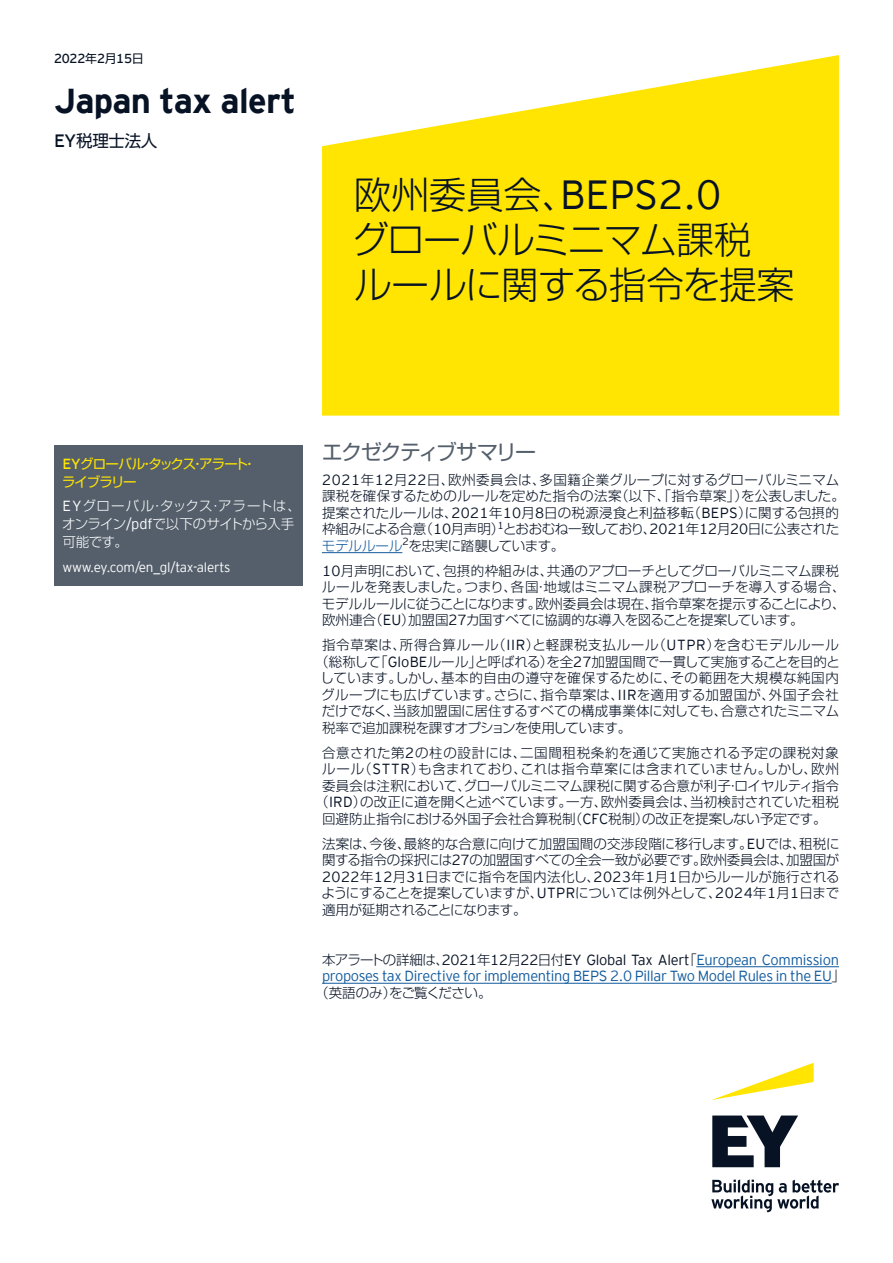
<style>
.page{position:relative;width:893px;height:1263px;background:#fff}
.page>*{position:absolute;margin:0;border:0;box-sizing:border-box;transform-origin:0 0}
.t1{font:300 40.65px "EY Interstate";color:#071224}
.t2{font:300 37.5px/45px "Shin Go Pr 6 N";letter-spacing:-.03em;color:#071224}
.t3{font:700 34.5px "EY Interstate";letter-spacing:-.02em;color:#071224}
.t4{font:21px "Shin Go Pr 6 N";letter-spacing:-.07em;color:#545f6b}
.t5{font:16.5px "Shin Go Pr 6 N";letter-spacing:-.02em;color:#071224}
.t6{font:300 14.7px/16.5px "EY Interstate";letter-spacing:-.025em;color:#125b9e}
.t7{font:300 13.5px/16.5px "Shin Go Pr 6 N";color:#071224}
.t8{font:300 13.5px/18px "Shin Go Pr 6 N";letter-spacing:-.02em;color:#fff}
.t9{font:300 13.5px "Shin Go Pr 6 N";letter-spacing:.05em;color:#071224}
.t10{font:300 13.5px "Shin Go Pr 6 N";letter-spacing:.03em;color:#071224}
.t11{font:300 13.5px "Shin Go Pr 6 N";letter-spacing:.035em;color:#071224}
.t12{font:300 13.5px "EY Interstate";letter-spacing:-.02em;color:#fff}
.t13{font:13.5px/18px "Shin Go Pr 6 N";letter-spacing:-.075em;color:#ffe501}
.t14{font:300 13.5px "Shin Go Pr 6 N";letter-spacing:-.03em;color:#071224}
.t15{font:300 13.5px "Shin Go Pr 6 N";letter-spacing:-.045em;color:#071224}
.t16{font:13.05px "EY Interstate";letter-spacing:-.02em;color:#071224}
.s1{font-family:"Shin Go Pr 6 N";font-size:12px}
.s2{font-family:"EY Interstate";font-size:17.85px}
.s3{font-family:"Shin Go Pr 6 N";font-size:37.5px}
.s4{font-family:"EY Interstate";font-size:14.7px}
.s5{color:#125b9e}
.s6{font-family:"Shin Go Pr 6 N";font-size:13.5px;color:#071224}
.s7{color:#071224}
</style>
<div class="page">
<svg style="left:712px;top:1063px;width:102px;height:37px"></svg>
<svg style="left:711px;top:1115px;width:128px;height:97px"></svg>
<svg style="left:322px;top:55px;width:517px;height:361px;background:#ffe821"></svg>
<div style="left:54px;top:445px;width:249px;height:140px;background:#545f6b"></div>
<hr style="left:322px;top:552px;width:80px;height:1px;background:#125b9e">
<hr style="left:696px;top:966px;width:143px;height:1px;background:#125b9e">
<hr style="left:322px;top:983px;width:510px;height:1px;background:#125b9e">
<p class="t16" style="left:54px;top:49px;width:91px">2022<span class="s1">年</span>2<span class="s1">月</span>15<span class="s1">日</span></p>
<h3 class="t3" style="left:54px;top:76px;width:243px">Japan tax alert</h3>
<p class="t5" style="left:54px;top:127px;width:105px"><span class="s2">EY</span>税理士法人</p>
<h1 class="t1" style="left:354px;top:166px;width:369px"><span class="s3">欧州委員会、</span>BEPS2.0</h1>
<h2 class="t2" style="left:352px;top:214px;width:444px">グローバルミニマム課税ルールに関する指令を提案</h2>
<p class="t13" style="left:62px;top:454px;width:196px"><span class="s4">EY</span>グローバル・タックス・アラート・ライブラリー</p>
<p class="t8" style="left:62px;top:496px;width:240px"><span class="s4">EY</span>グローバル・タックス・アラートは、オンライン<span class="s4">/pdf</span>で以下のサイトから入手可能です。</p>
<p class="t12" style="left:63px;top:558px;width:169px">www.ey.com/en_gl/tax-alerts</p>
<h3 class="t4" style="left:322px;top:434px;width:216px">エクゼクティブサマリー</h3>
<p class="t7" style="left:322px;top:470px;width:524px"><span class="s4">2021</span>年<span class="s4">12</span>月<span class="s4">22</span>日、欧州委員会は、多国籍企業グループに対するグローバルミニマム課税を確保するためのルールを定めた指令の法案（以下、「指令草案」）を公表しました。提案されたルールは、<span class="s4">2021</span>年<span class="s4">10</span>月<span class="s4">8</span>日の税源浸食と利益移転（<span class="s4">BEPS</span>）に関する包摂的枠組みによる合意（<span class="s4">10</span>月声明）<sup>1</sup>とおおむね一致しており、<span class="s4">2021</span>年<span class="s4">12</span>月<span class="s4">20</span>日に公表された<span class="s5">モデルルール</span><sup>2</sup>を忠実に踏襲しています。</p>
<p class="t7" style="left:322px;top:561px;width:525px"><span class="s4">10</span>月声明において、包摂的枠組みは、共通のアプローチとしてグローバルミニマム課税ルールを発表しました。つまり、各国・地域はミニマム課税アプローチを導入する場合、モデルルールに従うことになります。欧州委員会は現在、指令草案を提示することにより、欧州連合（<span class="s4">EU</span>）加盟国<span class="s4">27</span>カ国すべてに協調的な導入を図ることを提案しています。</p>
<p class="t9" style="left:322px;top:634px;width:519px">指令草案は、所得合算ルール（<span class="s4">IIR</span>）と軽課税支払ルール（<span class="s4">UTPR</span>）を含むモデルルール</p>
<p class="t7" style="left:315px;top:652px;width:526px">（総称して「<span class="s4">GloBE</span>ルール」と呼ばれる）を全<span class="s4">27</span>加盟国間で一貫して実施することを目的と</p>
<p class="t11" style="left:320px;top:667px;width:520px">しています。しかし、基本的自由の遵守を確保するために、その範囲を大規模な純国内</p>
<p class="t10" style="left:321px;top:683px;width:519px">グループにも広げています。さらに、指令草案は、<span class="s4">IIR</span>を適用する加盟国が、外国子会社</p>
<p class="t7" style="left:322px;top:702px;width:519px">だけでなく、当該加盟国に居住するすべての構成事業体に対しても、合意されたミニマム</p>
<p class="t14" style="left:322px;top:716px;width:311px">税率で追加課税を課すオプションを使用しています。</p>
<p class="t7" style="left:315px;top:743px;width:525px;text-align:center">合意された第<span class="s4">2</span>の柱の設計には、二国間租税条約を通じて実施される予定の課税対象ルール（<span class="s4">STTR</span>）も含まれており、これは指令草案には含まれていません。しかし、欧州委員会は注釈において、グローバルミニマム課税に関する合意が利子・ロイヤルティ指令（<span class="s4">IRD</span>）の改正に道を開くと述べています。一方、欧州委員会は、当初検討されていた租税回避防止指令における外国子会社合算税制（<span class="s4">CFC</span>税制）の改正を提案しない予定です。</p>
<p class="t7" style="left:322px;top:834px;width:520px;text-align:justify">法案は、今後、最終的な合意に向けて加盟国間の交渉段階に移行します。<span class="s4">EU</span>では、租税に関する指令の採択には<span class="s4">27</span>の加盟国すべての全会一致が必要です。欧州委員会は、加盟国が<span class="s4">2022</span>年<span class="s4">12</span>月<span class="s4">31</span>日までに指令を国内法化し、<span class="s4">2023</span>年<span class="s4">1</span>月<span class="s4">1</span>日からルールが施行されるようにすることを提案していますが、<span class="s4">UTPR</span>については例外として、<span class="s4">2024</span>年<span class="s4">1</span>月<span class="s4">1</span>日まで適用が延期されることになります。</p>
<p class="t6" style="left:322px;top:950px;width:525px"><span class="s6">本アラートの詳細は、</span><span class="s7">2021</span><span class="s6">年</span><span class="s7">12</span><span class="s6">月</span><span class="s7">22</span><span class="s6">日付</span><span class="s7">EY Global Tax Alert</span><span class="s6">「</span>European Commission proposes tax Directive for implementing BEPS 2.0 Pillar Two Model Rules in the EU<span class="s6">」</span></p>
<p class="t15" style="left:315px;top:981px;width:178px">（英語のみ）をご覧ください。</p>
</div>
